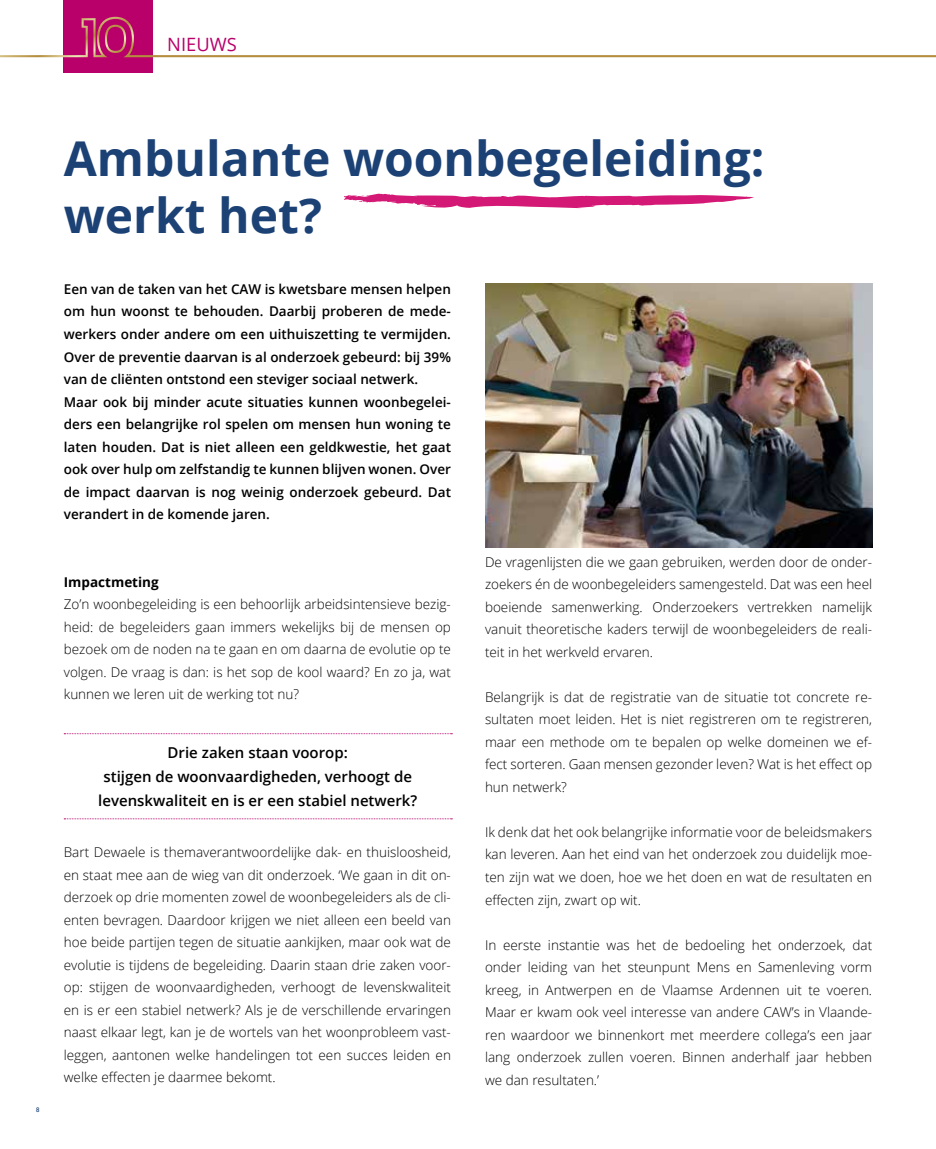
<style>
.page{position:relative;width:936px;height:1149px;background:#fff}
.page>*{position:absolute;margin:0;border:0;box-sizing:border-box;transform-origin:0 0}
.t1{font:700 48px/57px "Open Sans";color:#1b4175}
.t2{font:18.3px "Open Sans";color:#b9006a}
.t3{font:600 15px/24px "Open Sans";color:#000;text-align:center}
.t4{font:300 13.5px/22.5px "Open Sans";color:#000;text-align:justify}
.t5{font:600 13.5px/22.5px "Open Sans";color:#000}
.t6{font:700 13.5px "Open Sans";color:#000}
.t7{font:6.6px "Gill Sans";color:#1b4175}
</style>
<div class="page">
<svg style="left:344px;top:193px;width:410px;height:16px"></svg>
<img style="left:485px;top:283px;width:387px;height:264px">
<div style="left:64px;top:0;width:89px;height:72px;background:#b9006a"></div>
<svg style="left:0;top:17px;width:935px;height:40px"></svg>
<svg style="left:64px;top:818px;width:388px;height:1px"></svg>
<svg style="left:64px;top:733px;width:388px;height:1px"></svg>
<h2 class="t2" style="left:167px;top:32px;width:71px">NIEUWS</h2>
<p class="t7" style="left:36px;top:1105px;width:5px">8</p>
<h1 class="t1" style="left:64px;top:128px;width:702px">Ambulante woonbegeleiding: werkt het?</h1>
<p class="t5" style="left:64px;top:277px;width:388px">Een van de taken van het CAW is kwetsbare mensen helpen om hun woonst te behouden. Daarbij proberen de mede&shy;werkers onder andere om een uithuiszetting te vermijden.<br>Over de preventie daarvan is al onderzoek gebeurd: bij 39% van de cliënten ontstond een steviger sociaal netwerk.<br>Maar ook bij minder acute situaties kunnen woonbegelei&shy;ders een belangrijke rol spelen om mensen hun woning te laten houden. Dat is niet alleen een geldkwestie, het gaat ook over hulp om zelfstandig te kunnen blijven wonen. Over de impact daarvan is nog weinig onderzoek gebeurd. Dat verandert in de komende jaren.</p>
<p class="t6" style="left:64px;top:572px;width:96px">Impactmeting</p>
<p class="t4" style="left:64px;top:592px;width:388px">Zo’n woonbegeleiding is een behoorlijk arbeidsintensieve bezig&shy;heid: de begeleiders gaan immers wekelijks bij de mensen op bezoek om de noden na te gaan en om daarna de evolutie op te volgen. De vraag is dan: is het sop de kool waard? En zo ja, wat kunnen we leren uit de werking tot nu?</p>
<p class="t3" style="left:98px;top:740px;width:320px">Drie zaken staan voorop:<br>stijgen de woonvaardigheden, verhoogt de levenskwaliteit en is er een stabiel netwerk?</p>
<p class="t4" style="left:64px;top:840px;width:388px">Bart Dewaele is themaverantwoordelijke dak- en thuisloosheid, en staat mee aan de wieg van dit onderzoek. ‘We gaan in dit on&shy;derzoek op drie momenten zowel de woonbegeleiders als de cli&shy;ënten bevragen. Daardoor krijgen we niet alleen een beeld van hoe beide partijen tegen de situatie aankijken, maar ook wat de evolutie is tijdens de begeleiding. Daarin staan drie zaken voor&shy;op: stijgen de woonvaardigheden, verhoogt de levenskwaliteit en is er een stabiel netwerk? Als je de verschillende ervaringen naast elkaar legt, kan je de wortels van het woonprobleem vast&shy;leggen, aantonen welke handelingen tot een succes leiden en welke effecten je daarmee bekomt.</p>
<p class="t4" style="left:485px;top:550px;width:388px">De vragenlijsten die we gaan gebruiken, werden door de onder&shy;zoekers én de woonbegeleiders samengesteld. Dat was een heel boeiende samenwerking. Onderzoekers vertrekken namelijk vanuit theoretische kaders terwijl de woonbegeleiders de reali&shy;teit in het werkveld ervaren.</p>
<p class="t4" style="left:485px;top:685px;width:388px">Belangrijk is dat de registratie van de situatie tot concrete re&shy;sultaten moet leiden. Het is niet registreren om te registreren, maar een methode om te bepalen op welke domeinen we ef&shy;fect sorteren. Gaan mensen gezonder leven? Wat is het effect op hun netwerk?</p>
<p class="t4" style="left:485px;top:820px;width:388px">Ik denk dat het ook belangrijke informatie voor de beleidsmakers kan leveren. Aan het eind van het onderzoek zou duidelijk moe&shy;ten zijn wat we doen, hoe we het doen en wat de resultaten en effecten zijn, zwart op wit.</p>
<p class="t4" style="left:485px;top:932px;width:388px">In eerste instantie was het de bedoeling het onderzoek, dat onder leiding van het steunpunt Mens en Samenleving vorm kreeg, in Antwerpen en de Vlaamse Ardennen uit te voeren.<br>Maar er kwam ook veel interesse van andere CAW’s in Vlaande&shy;ren waardoor we binnenkort met meerdere collega’s een jaar lang onderzoek zullen voeren. Binnen anderhalf jaar hebben we dan resultaten.’</p>
</div>
